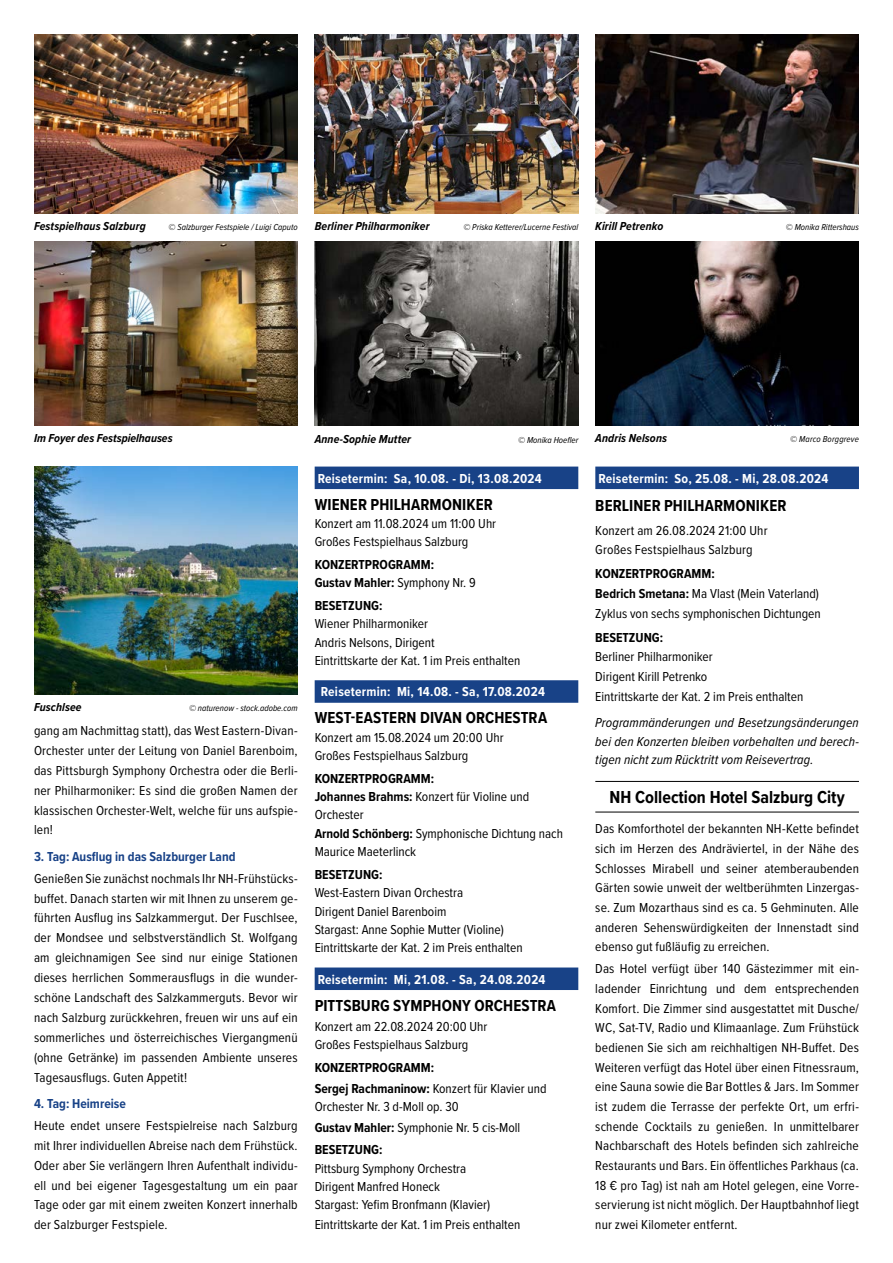
<style>
.page{position:relative;width:893px;height:1263px;background:#fff}
.page>*{position:absolute;margin:0;border:0;box-sizing:border-box;transform-origin:0 0}
.t1{font:700 18px "Proxima Nova Cond";color:#000}
.t2{font:700 16.5px "Proxima Nova Cond";letter-spacing:.005em;color:#000}
.t3{font:13.5px/19.6px "Proxima Nova Cond";color:#000}
.t4{font:700 13.5px "Proxima Nova Cond";letter-spacing:.02em;color:#fff}
.t5{font:700 13.5px/18.5px "Proxima Nova Cond";color:#000}
.t6{font:italic 13.5px/18.1px "Proxima Nova Cond";letter-spacing:.01em;color:#000;text-align:justify}
.t7{font:700 13.5px "Proxima Nova Cond";color:#184287}
.t8{font:italic 700 12px "Proxima Nova Cond";letter-spacing:.01em;color:#000}
.t9{font:italic 9px "Proxima Nova Cond";color:#000}
.t10{font:italic 9px "Proxima Nova Cond";letter-spacing:.02em;color:#000}
.s1{font-weight:400}
.s2{font-weight:700}
</style>
<div class="page">
<div style="left:315px;top:467px;width:263px;height:22px;background:#184287"></div>
<div style="left:315px;top:680px;width:263px;height:23px;background:#184287"></div>
<div style="left:315px;top:967px;width:263px;height:23px;background:#184287"></div>
<div style="left:595px;top:467px;width:264px;height:22px;background:#184287"></div>
<hr style="left:595px;top:781px;width:264px;height:1px;background:#000">
<hr style="left:595px;top:812px;width:264px;height:1px;background:#000">
<img style="left:315px;top:241px;width:263px;height:184px">
<img style="left:315px;top:34px;width:263px;height:180px">
<img style="left:595px;top:241px;width:264px;height:184px">
<img style="left:595px;top:34px;width:264px;height:180px">
<img style="left:34px;top:467px;width:264px;height:228px">
<img style="left:34px;top:241px;width:264px;height:184px">
<img style="left:34px;top:34px;width:264px;height:180px">
<p class="t8" style="left:34px;top:217px;width:113px">Festspielhaus Salzburg</p>
<p class="t9" style="left:169px;top:220px;width:131px">© Salzburger Festspiele / Luigi Caputo</p>
<p class="t8" style="left:315px;top:217px;width:116px">Berliner Philharmoniker</p>
<p class="t9" style="left:463px;top:220px;width:116px">© Priska Ketterer/Lucerne Festival</p>
<p class="t8" style="left:595px;top:217px;width:70px">Kirill Petrenko</p>
<p class="t9" style="left:786px;top:220px;width:75px">© Monika Rittershaus</p>
<p class="t8" style="left:34px;top:429px;width:140px">Im Foyer des Festspielhauses</p>
<p class="t8" style="left:34px;top:698px;width:49px">Fuschlsee</p>
<p class="t9" style="left:189px;top:701px;width:110px">© naturenow - stock.adobe.com</p>
<p class="t3" style="left:34px;top:720px;width:265px;text-align:justify">gang am Nachmittag statt), das West Eastern-Divan-Orchester unter der Leitung von Daniel Barenboim, das Pittsburgh Symphony Orchestra oder die Berli&shy;ner Philharmoniker: Es sind die großen Namen der klassischen Orchester-Welt, welche für uns aufspie&shy;len!</p>
<p class="t7" style="left:34px;top:846px;width:203px">3. Tag: Ausflug in das Salzburger Land</p>
<p class="t3" style="left:34px;top:868px;width:265px;text-align:justify">Genießen Sie zunächst nochmals Ihr NH-Frühstücks&shy;buffet. Danach starten wir mit Ihnen zu unserem ge&shy;führten Ausflug ins Salzkammergut. Der Fuschlsee, der Mondsee und selbstverständlich St. Wolfgang am gleichnamigen See sind nur einige Stationen dieses herrlichen Sommerausflugs in die wunder&shy;schöne Landschaft des Salzkammerguts. Bevor wir nach Salzburg zurückkehren, freuen wir uns auf ein sommerliches und österreichisches Viergangmenü (ohne Getränke) im passenden Ambiente unseres Tagesausflugs. Guten Appetit!</p>
<p class="t7" style="left:34px;top:1093px;width:93px">4. Tag: Heimreise</p>
<p class="t3" style="left:34px;top:1115px;width:265px;text-align:justify">Heute endet unsere Festspielreise nach Salzburg mit Ihrer individuellen Abreise nach dem Frühstück.<br>Oder aber Sie verlängern Ihren Aufenthalt individu&shy;ell und bei eigener Tagesgestaltung um ein paar Tage oder gar mit einem zweiten Konzert innerhalb der Salzburger Festspiele.</p>
<p class="t8" style="left:315px;top:430px;width:98px">Anne-Sophie Mutter</p>
<p class="t9" style="left:518px;top:433px;width:62px">© Monika Hoefler</p>
<p class="t4" style="left:318px;top:468px;width:225px">Reisetermin: Sa, 10.08. - Di, 13.08.2024</p>
<p class="t2" style="left:315px;top:492px;width:180px">WIENER PHILHARMONIKER</p>
<p class="t3" style="left:315px;top:514px;width:183px;line-height:18.5px">Konzert am 11.08.2024 um 11:00 Uhr<br>Großes Festspielhaus Salzburg</p>
<p class="t5" style="left:315px;top:555px;width:163px">KONZERTPROGRAMM:<br>Gustav Mahler: <span class="s1">Symphony Nr. 9</span></p>
<p class="t5" style="left:315px;top:596px;width:69px">BESETZUNG:</p>
<p class="t3" style="left:315px;top:614px;width:207px;line-height:18.5px">Wiener Philharmoniker<br>Andris Nelsons, Dirigent<br>Eintrittskarte der Kat. 1 im Preis enthalten</p>
<p class="t4" style="left:321px;top:682px;width:226px">Reisetermin: Mi, 14.08. - Sa, 17.08.2024</p>
<p class="t2" style="left:315px;top:706px;width:234px">WEST-EASTERN DIVAN ORCHESTRA</p>
<p class="t3" style="left:315px;top:727px;width:190px;line-height:18.5px">Konzert am 15.08.2024 um 20:00 Uhr<br>Großes Festspielhaus Salzburg</p>
<p class="t3" style="left:315px;top:768px;width:250px;line-height:18.5px"><span class="s2">KONZERTPROGRAMM:<br>Johannes Brahms:</span> Konzert für Violine und<br>Orchester<br><span class="s2">Arnold Schönberg:</span> Symphonische Dichtung nach<br>Maurice Maeterlinck</p>
<p class="t5" style="left:315px;top:865px;width:69px">BESETZUNG:</p>
<p class="t3" style="left:315px;top:883px;width:210px;line-height:18.5px">West-Eastern Divan Orchestra<br>Dirigent Daniel Barenboim<br>Stargast: Anne Sophie Mutter (Violine)<br>Eintrittskarte der Kat. 2 im Preis enthalten</p>
<p class="t4" style="left:318px;top:969px;width:229px">Reisetermin: Mi, 21.08. - Sa, 24.08.2024</p>
<p class="t2" style="left:315px;top:993px;width:243px">PITTSBURG SYMPHONY ORCHESTRA</p>
<p class="t3" style="left:315px;top:1017px;width:174px;line-height:18.5px">Konzert am 22.08.2024 20:00 Uhr<br>Großes Festspielhaus Salzburg</p>
<p class="t5" style="left:315px;top:1057px;width:233px;line-height:20.5px">KONZERTPROGRAMM:<br>Sergej Rachmaninow: <span class="s1">Konzert für Klavier und</span></p>
<p class="t3" style="left:315px;top:1096px;width:207px;line-height:20.5px">Orchester Nr. 3 d-Moll op. 30<br><span class="s2">Gustav Mahler:</span> Symphonie Nr. 5 cis-Moll</p>
<p class="t5" style="left:315px;top:1140px;width:69px">BESETZUNG:</p>
<p class="t3" style="left:315px;top:1158px;width:207px;line-height:18.8px">Pittsburg Symphony Orchestra<br>Dirigent Manfred Honeck<br>Stargast: Yefim Bronfmann (Klavier)<br>Eintrittskarte der Kat. 1 im Preis enthalten</p>
<p class="t8" style="left:595px;top:429px;width:73px">Andris Nelsons</p>
<p class="t10" style="left:790px;top:432px;width:70px">© Marco Borggreve</p>
<p class="t4" style="left:598px;top:468px;width:232px">Reisetermin: So, 25.08. - Mi, 28.08.2024</p>
<p class="t2" style="left:595px;top:493px;width:193px">BERLINER PHILHARMONIKER</p>
<p class="t3" style="left:595px;top:520px;width:174px">Konzert am 26.08.2024 21:00 Uhr<br>Großes Festspielhaus Salzburg</p>
<p class="t3" style="left:595px;top:563px;width:227px"><span class="s2">KONZERTPROGRAMM:<br>Bedrich Smetana:</span> Ma Vlast (Mein Vaterland)<br>Zyklus von sechs symphonischen Dichtungen</p>
<p class="t5" style="left:595px;top:628px;width:69px">BESETZUNG:</p>
<p class="t3" style="left:595px;top:646px;width:210px">Berliner Philharmoniker<br>Dirigent Kirill Petrenko<br>Eintrittskarte der Kat. 2 im Preis enthalten</p>
<p class="t6" style="left:595px;top:713px;width:265px">Programmänderungen und Besetzungsänderungen bei den Konzerten bleiben vorbehalten und berech&shy;tigen nicht zum Rücktritt vom Reisevertrag.</p>
<h1 class="t1" style="left:610px;top:784px;width:237px">NH Collection Hotel Salzburg City</h1>
<p class="t3" style="left:595px;top:818px;width:265px;text-align:justify">Das Komforthotel der bekannten NH-Kette befindet sich im Herzen des Andräviertel, in der Nähe des Schlosses Mirabell und seiner atemberaubenden Gärten sowie unweit der weltberühmten Linzergas&shy;se. Zum Mozarthaus sind es ca. 5 Gehminuten. Alle anderen Sehenswürdigkeiten der Innenstadt sind ebenso gut fußläufig zu erreichen.</p>
<p class="t3" style="left:595px;top:958px;width:265px;text-align:justify">Das Hotel verfügt über 140 Gästezimmer mit ein&shy;ladender Einrichtung und dem entsprechenden Komfort. Die Zimmer sind ausgestattet mit Dusche/ WC, Sat-TV, Radio und Klimaanlage. Zum Frühstück bedienen Sie sich am reichhaltigen NH-Buffet. Des Weiteren verfügt das Hotel über einen Fitnessraum, eine Sauna sowie die Bar Bottles &amp; Jars. Im Sommer ist zudem die Terrasse der perfekte Ort, um erfri&shy;schende Cocktails zu genießen. In unmittelbarer Nachbarschaft des Hotels befinden sich zahlreiche Restaurants und Bars. Ein öffentliches Parkhaus (ca.<br>18 € pro Tag) ist nah am Hotel gelegen, eine Vorre&shy;servierung ist nicht möglich. Der Hauptbahnhof liegt nur zwei Kilometer entfernt.</p>
</div>
